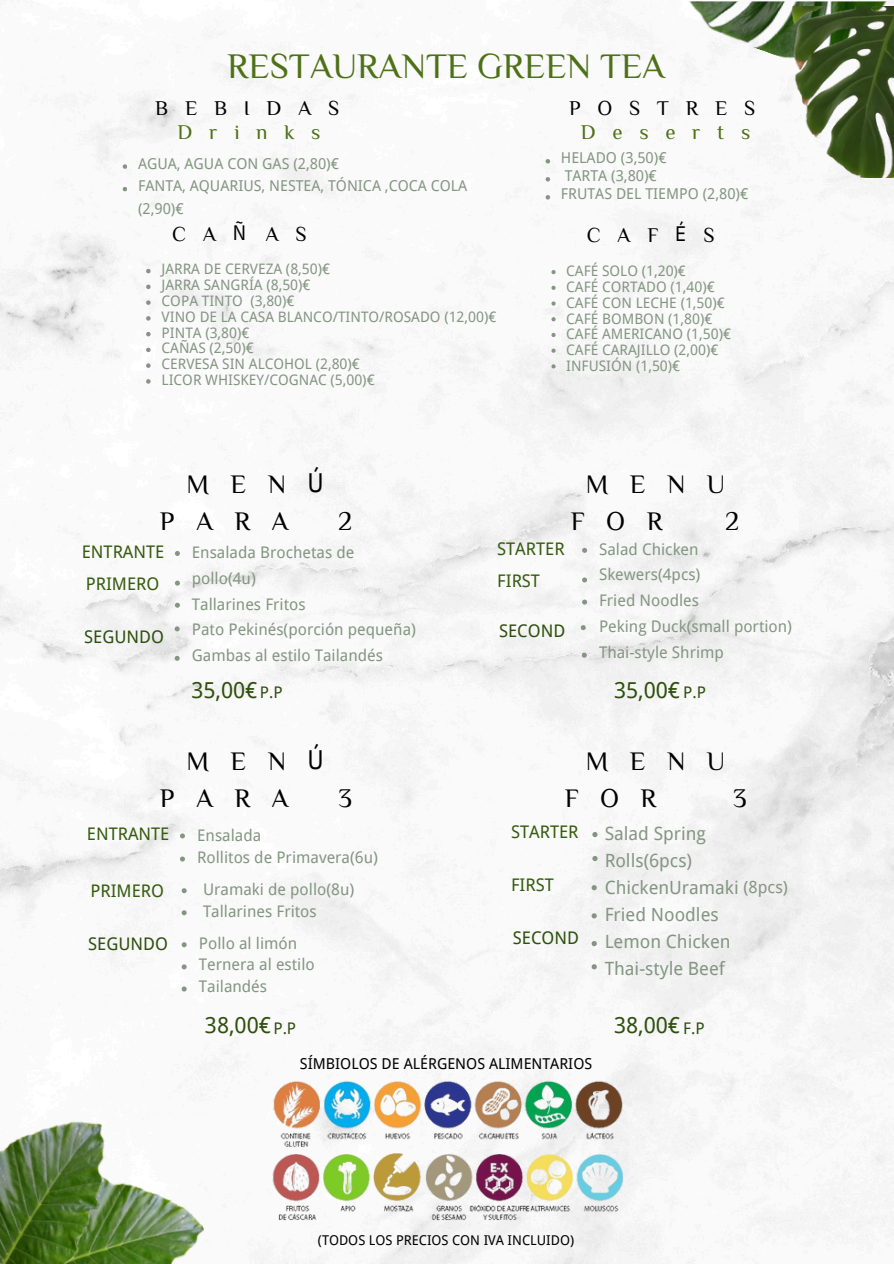
<style>
.page{position:relative;width:894px;height:1264px;background:#fff}
.page>*{position:absolute;margin:0;border:0;box-sizing:border-box;transform-origin:0 0}
.t1{font:35.85px "ZCOOL Xiao Wei";color:#4e7118}
.t2{font:26.7px "ZCOOL Xiao Wei";letter-spacing:.8em;color:#000}
.t3{font:26.7px "IBM Plex Sans Cond";color:#000}
.t4{font:21.9px "Wen Quan Yi Micro Hei";color:#2e4f0d}
.t5{font:20.85px "ZCOOL Xiao Wei";letter-spacing:.8em;color:#000}
.t6{font:20.85px "ZCOOL Xiao Wei";color:#4e7118}
.t7{font:20.85px "IBM Plex Sans Cond";color:#000}
.t8{font:18.3px/27px "Wen Quan Yi Micro Hei";color:#849682}
.t9{font:17.4px/31.5px "Wen Quan Yi Micro Hei";color:#365c0f}
.t10{font:17.4px "Wen Quan Yi Micro Hei";color:#2e4f0d}
.t11{font:16.05px/25.8px "Wen Quan Yi Micro Hei";color:#849682}
.t12{font:16.05px "Wen Quan Yi Micro Hei";color:#2e4f0d}
.t13{font:15px/22.5px "Wen Quan Yi Micro Hei";color:#849682}
.t14{font:15px "Wen Quan Yi Micro Hei";color:#000}
.t15{font:14.4px "Wen Quan Yi Micro Hei";color:#849682}
.t16{font:13.5px "Wen Quan Yi Micro Hei";color:#000}
.s1{font-size:16.65px}
</style>
<div class="page">
<img style="left:0;top:0;width:893px;height:1263px">
<img style="left:156px;top:1145px;width:57px;height:118px">
<img style="left:0;top:1074px;width:156px;height:189px">
<img style="left:663px;top:1px;width:230px;height:95px">
<img style="left:792px;top:7px;width:101px;height:171px">
<img style="left:217px;top:1066px;width:459px;height:175px">
<svg style="left:123px;top:164px;width:4px;height:5px"></svg>
<svg style="left:123px;top:187px;width:4px;height:4px"></svg>
<svg style="left:174px;top:626px;width:6px;height:5px"></svg>
<svg style="left:174px;top:655px;width:6px;height:5px"></svg>
<svg style="left:175px;top:551px;width:5px;height:5px"></svg>
<svg style="left:175px;top:580px;width:5px;height:5px"></svg>
<svg style="left:175px;top:602px;width:5px;height:5px"></svg>
<svg style="left:180px;top:833px;width:5px;height:5px"></svg>
<svg style="left:180px;top:856px;width:5px;height:5px"></svg>
<svg style="left:181px;top:888px;width:6px;height:5px"></svg>
<svg style="left:181px;top:910px;width:6px;height:5px"></svg>
<svg style="left:182px;top:942px;width:5px;height:5px"></svg>
<svg style="left:182px;top:964px;width:5px;height:5px"></svg>
<svg style="left:182px;top:986px;width:5px;height:5px"></svg>
<svg style="left:551px;top:270px;width:4px;height:4px"></svg>
<svg style="left:551px;top:286px;width:4px;height:4px"></svg>
<svg style="left:551px;top:301px;width:4px;height:4px"></svg>
<svg style="left:551px;top:317px;width:4px;height:4px"></svg>
<svg style="left:551px;top:333px;width:4px;height:4px"></svg>
<svg style="left:551px;top:348px;width:4px;height:5px"></svg>
<svg style="left:551px;top:364px;width:4px;height:4px"></svg>
<svg style="left:545px;top:159px;width:5px;height:4px"></svg>
<svg style="left:545px;top:177px;width:5px;height:4px"></svg>
<svg style="left:545px;top:195px;width:5px;height:4px"></svg>
<svg style="left:580px;top:625px;width:5px;height:5px"></svg>
<svg style="left:581px;top:652px;width:5px;height:5px"></svg>
<svg style="left:582px;top:548px;width:5px;height:5px"></svg>
<svg style="left:582px;top:577px;width:5px;height:5px"></svg>
<svg style="left:582px;top:599px;width:5px;height:5px"></svg>
<svg style="left:591px;top:885px;width:5px;height:5px"></svg>
<svg style="left:591px;top:913px;width:5px;height:5px"></svg>
<svg style="left:591px;top:941px;width:5px;height:5px"></svg>
<svg style="left:591px;top:964px;width:5px;height:5px"></svg>
<svg style="left:592px;top:832px;width:5px;height:5px"></svg>
<svg style="left:592px;top:856px;width:5px;height:5px"></svg>
<svg style="left:146px;top:269px;width:4px;height:4px"></svg>
<svg style="left:146px;top:284px;width:4px;height:5px"></svg>
<svg style="left:146px;top:300px;width:4px;height:5px"></svg>
<svg style="left:146px;top:316px;width:4px;height:4px"></svg>
<svg style="left:146px;top:332px;width:4px;height:4px"></svg>
<svg style="left:146px;top:347px;width:4px;height:5px"></svg>
<svg style="left:146px;top:363px;width:4px;height:5px"></svg>
<svg style="left:146px;top:379px;width:4px;height:4px"></svg>
<p class="t1" style="left:227px;top:47px;width:439px">RESTAURANTE GREEN TEA</p>
<p class="t5" style="left:155px;top:97px;width:185px">BEBIDAS</p>
<h4 class="t6" style="left:177px;top:121px;width:41px">D r</h4>
<h4 class="t6" style="left:234px;top:121px;width:7px">i</h4>
<h4 class="t6" style="left:256px;top:121px;width:66px">nks</h4>
<h2 class="t13" style="left:138px;top:152px;width:202px">AGUA, AGUA CON GAS (2,80)€</h2>
<p class="t13" style="left:138px;top:175px;width:331px">FANTA, AQUARIUS, NESTEA, TÓNICA ,COCA COLA (2,90)€</p>
<p class="t5" style="left:569px;top:97px;width:187px">POSTRES</p>
<p class="t6" style="left:639px;top:121px;width:38px">s e</p>
<p class="t6" style="left:692px;top:121px;width:10px">r</p>
<p class="t6" style="left:717px;top:121px;width:9px">t</p>
<p class="t6" style="left:740px;top:121px;width:11px">s</p>
<h5 class="t6" style="left:580px;top:120px;width:43px">D e</h5>
<h2 class="t13" style="left:560px;top:147px;width:107px">HELADO (3,50)€</h2>
<h2 class="t13" style="left:564px;top:165px;width:94px">TARTA (3,80)€</h2>
<p class="t13" style="left:560px;top:183px;width:189px">FRUTAS DEL TIEMPO (2,80)€</p>
<h5 class="t7" style="left:233px;top:219px;width:15px">Ñ</h5>
<p class="t7" style="left:675px;top:220px;width:12px">É</p>
<p class="t15" style="left:161px;top:261px;width:170px">JARRA DE CERVEZA (8,50)€</p>
<h5 class="t15" style="left:161px;top:277px;width:150px">JARRA SANGRÍA (8,50)€</h5>
<p class="t15" style="left:161px;top:292px;width:134px">COPA TINTO (3,80)€</p>
<h5 class="t15" style="left:161px;top:308px;width:336px">VINO DE LA CASA BLANCO/TINTO/ROSADO (12,00)€</h5>
<h5 class="t15" style="left:161px;top:324px;width:89px">PINTA (3,80)€</h5>
<h5 class="t15" style="left:161px;top:340px;width:93px">CAÑAS (2,50)€</h5>
<h6 class="t15" style="left:161px;top:355px;width:200px">CERVESA SIN ALCOHOL (2,80)€</h6>
<h6 class="t15" style="left:161px;top:371px;width:214px">LICOR WHISKEY/COGNAC (5,00)€</h6>
<h3 class="t5" style="left:172px;top:223px;width:45px">C A</h3>
<h4 class="t5" style="left:265px;top:223px;width:43px">A S</h4>
<p class="t5" style="left:586px;top:224px;width:73px">CAF</p>
<p class="t5" style="left:703px;top:224px;width:13px">S</p>
<h4 class="t15" style="left:566px;top:263px;width:121px">CAFÉ SOLO (1,20)€</h4>
<p class="t15" style="left:566px;top:278px;width:150px">CAFÉ CORTADO (1,40)€</p>
<h4 class="t15" style="left:566px;top:294px;width:160px">CAFÉ CON LECHE (1,50)€</h4>
<p class="t15" style="left:566px;top:310px;width:148px">CAFÉ BOMBON (1,80)€</p>
<p class="t15" style="left:566px;top:326px;width:166px">CAFÉ AMERICANO (1,50)€</p>
<p class="t15" style="left:566px;top:341px;width:154px">CAFÉ CARAJILLO (2,00)€</p>
<p class="t15" style="left:566px;top:357px;width:115px">INFUSIÓN (1,50)€</p>
<h3 class="t2" style="left:186px;top:469px;width:101px">MEN</h3>
<p class="t2" style="left:160px;top:506px;width:130px">PARA</p>
<p class="t3" style="left:307px;top:464px;width:18px">Ú</p>
<p class="t2" style="left:338px;top:506px;width:16px">2</p>
<p class="t9" style="left:82px;top:536px;width:84px">ENTRANTE</p>
<p class="t9" style="left:86px;top:568px;width:75px">PRIMERO</p>
<p class="t10" style="left:84px;top:626px;width:81px">SEGUNDO</p>
<h5 class="t11" style="left:192px;top:539px;width:164px">Ensalada Brochetas de pollo(4u)</h5>
<h5 class="t11" style="left:192px;top:591px;width:115px">Tallarines Fritos</h5>
<h5 class="t11" style="left:192px;top:617px;width:225px">Pato Pekinés(porción pequeña)<br>Gambas al estilo Tailandés</h5>
<h2 class="t4" style="left:191px;top:677px;width:67px">35,00€</h2>
<p class="t12" style="left:260px;top:683px;width:24px">P.P</p>
<h3 class="t2" style="left:186px;top:746px;width:101px">MEN</h3>
<h3 class="t2" style="left:160px;top:783px;width:130px">PARA</h3>
<p class="t3" style="left:307px;top:741px;width:18px">Ú</p>
<p class="t2" style="left:338px;top:783px;width:16px">3</p>
<p class="t9" style="left:87px;top:817px;width:84px">ENTRANTE</p>
<p class="t9" style="left:90px;top:874px;width:75px">PRIMERO</p>
<p class="t10" style="left:88px;top:933px;width:81px">SEGUNDO</p>
<p class="t11" style="left:197px;top:823px;width:182px;line-height:22.5px">Ensalada<br>Rollitos de Primavera(6u)</p>
<p class="t11" style="left:203px;top:876px;width:153px">Uramaki de pollo(8u)</p>
<p class="t11" style="left:203px;top:898px;width:115px">Tallarines Fritos</p>
<h5 class="t11" style="left:199px;top:932px;width:117px;line-height:21.3px">Pollo al limón<br>Ternera al estilo<br>Tailandés</h5>
<p class="t4" style="left:205px;top:1012px;width:67px">38,00€</p>
<h4 class="t12" style="left:273px;top:1018px;width:24px">P.P</h4>
<p class="t2" style="left:585px;top:469px;width:141px">MENU</p>
<p class="t2" style="left:570px;top:506px;width:93px">FOR</p>
<p class="t2" style="left:724px;top:506px;width:16px">2</p>
<p class="t9" style="left:497px;top:533px;width:69px">STARTER<br>FIRST</p>
<h2 class="t10" style="left:499px;top:620px;width:68px">SECOND</h2>
<p class="t11" style="left:599px;top:536px;width:103px">Salad Chicken<br>Skewers(4pcs)</p>
<h2 class="t11" style="left:599px;top:588px;width:101px">Fried Noodles</h2>
<h5 class="t11" style="left:599px;top:613px;width:194px">Peking Duck(small portion)<br>Thai-style Shrimp</h5>
<p class="t4" style="left:614px;top:677px;width:67px">35,00€</p>
<p class="t12" style="left:683px;top:683px;width:24px">P.P</p>
<p class="t2" style="left:585px;top:746px;width:141px">MENU</p>
<p class="t2" style="left:564px;top:783px;width:93px">FOR</p>
<p class="t2" style="left:732px;top:783px;width:16px">3</p>
<p class="t9" style="left:511px;top:816px;width:69px">STARTER</p>
<h2 class="t9" style="left:511px;top:869px;width:44px">FIRST</h2>
<p class="t10" style="left:513px;top:927px;width:68px">SECOND</p>
<h4 class="t8" style="left:604px;top:820px;width:185px">Salad Spring<br>Rolls(6pcs)<br>ChickenUramaki <span class="s1">(8pcs)<br></span>Fried Noodles<br>Lemon Chicken<br>Thai-style Beef</h4>
<p class="t4" style="left:614px;top:1012px;width:67px">38,00€</p>
<h2 class="t12" style="left:683px;top:1018px;width:23px">F.P</h2>
<p class="t14" style="left:300px;top:1054px;width:294px">SÍMBIOLOS DE ALÉRGENOS ALIMENTARIOS</p>
<p class="t16" style="left:318px;top:1232px;width:257px">(TODOS LOS PRECIOS CON IVA INCLUIDO)</p>
</div>
